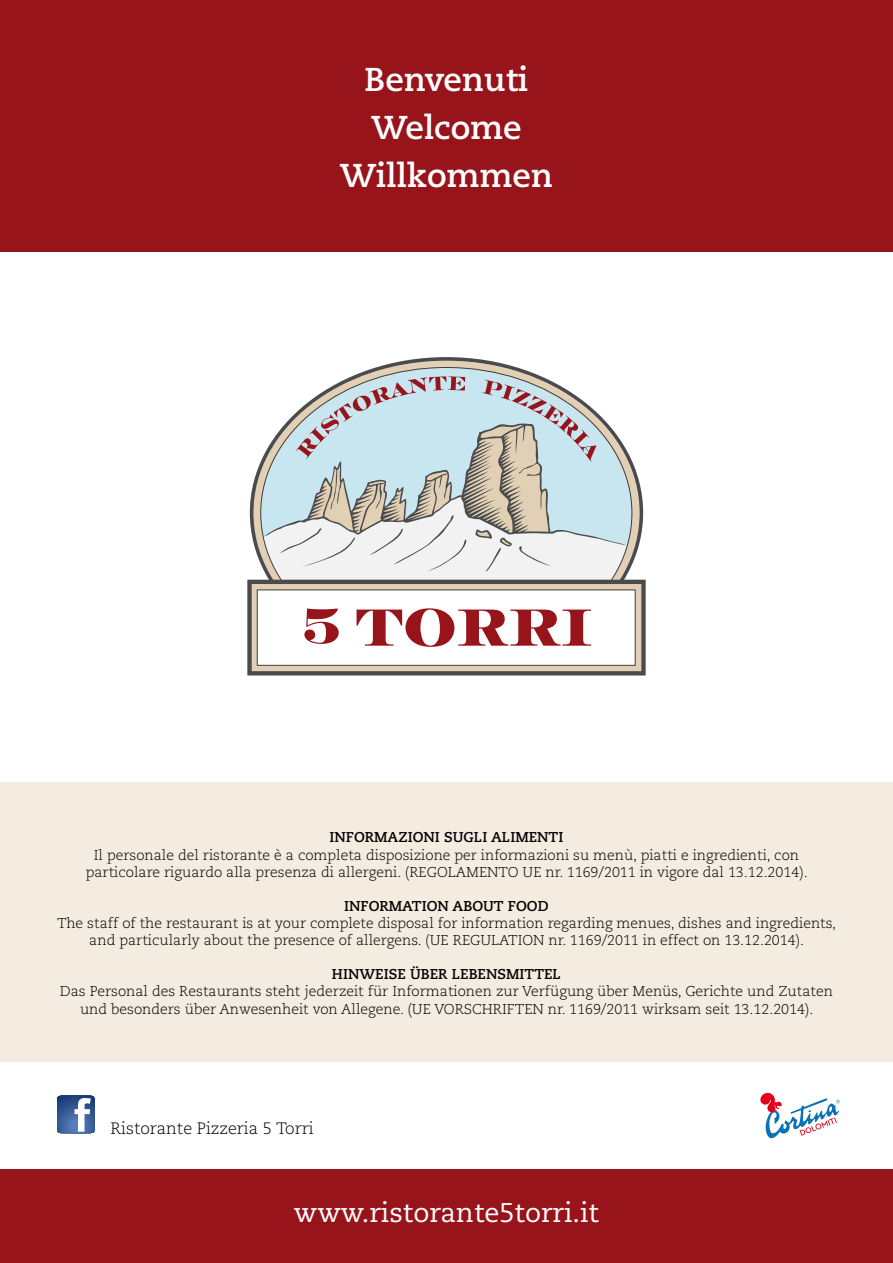
<style>
.page{position:relative;width:893px;height:1263px;background:#fff}
.page>*{position:absolute;margin:0;border:0;box-sizing:border-box;transform-origin:0 0}
.t1{font:700 33px/48px "Caecilia LT Std";color:#fff;text-align:center}
.t2{font:27px "Caecilia LT Std";color:#fff}
.t3{font:300 16.5px "Caecilia LT Std";color:#000}
.t4{font:300 14.25px/17.1px "Caecilia LT Std";color:#000;text-align:center}
.t5{font:700 14.25px "Caecilia LT Std";color:#000}
</style>
<div class="page">
<div style="left:0;top:782px;width:893px;height:280px;background:#f4ece1"></div>
<div style="left:0;top:0;width:893px;height:252px;background:#97141b"></div>
<div style="left:0;top:1169px;width:893px;height:94px;background:#97141b"></div>
<svg style="left:250px;top:357px;width:393px;height:223px"></svg>
<svg style="left:263px;top:572px;width:364px;height:8px;fill:#f2f2f3"></svg>
<svg style="left:263px;top:376px;width:364px;height:196px"></svg>
<svg style="left:247px;top:580px;width:399px;height:95px"></svg>
<svg style="left:57px;top:1096px;width:37px;height:37px"></svg>
<svg style="left:760px;top:1093px;width:80px;height:45px"></svg>
<h1 class="t1" style="left:340px;top:56px;width:214px">Benvenuti<br>Welcome<br>Willkommen</h1>
<p class="t5" style="left:330px;top:829px;width:235px">INFORMAZIONI SUGLI ALIMENTI</p>
<p class="t4" style="left:86px;top:846px;width:723px">Il personale del ristorante è a completa disposizione per informazioni su menù, piatti e ingredienti, con particolare riguardo alla presenza di allergeni. (REGOLAMENTO UE nr. 1169/2011 in vigore dal 13.12.2014).</p>
<p class="t5" style="left:344px;top:897px;width:206px">INFORMATION ABOUT FOOD</p>
<p class="t4" style="left:57px;top:915px;width:780px">The staff of the restaurant is at your complete disposal for information regarding menues, dishes and ingredients, and particularly about the presence of allergens. (UE REGULATION nr. 1169/2011 in effect on 13.12.2014).</p>
<p class="t5" style="left:332px;top:966px;width:231px">HINWEISE ÜBER LEBENSMITTEL</p>
<p class="t4" style="left:60px;top:983px;width:774px">Das Personal des Restaurants steht jederzeit für Informationen zur Verfügung über Menüs, Gerichte und Zutaten und besonders über Anwesenheit von Allegene. (UE VORSCHRIFTEN nr. 1169/2011 wirksam seit 13.12.2014).</p>
<p class="t3" style="left:111px;top:1119px;width:205px">Ristorante Pizzeria 5 Torri</p>
<h2 class="t2" style="left:294px;top:1197px;width:307px">www.ristorante5torri.it</h2>
</div>
